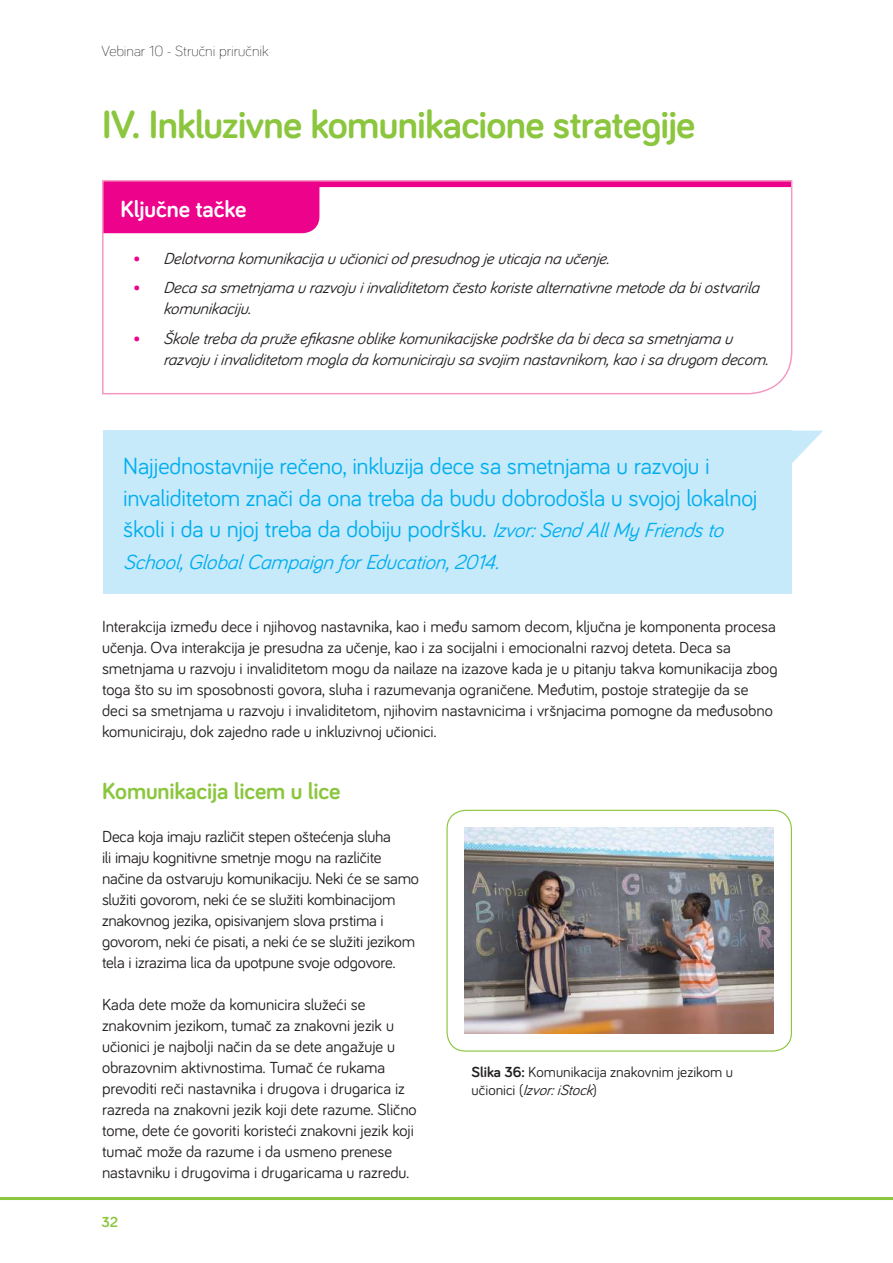
<style>
.page{position:relative;width:893px;height:1263px;background:#fff}
.page>*{position:absolute;margin:0;border:0;box-sizing:border-box;transform-origin:0 0}
.t1{font:700 40.5px "Bariol";letter-spacing:-.02em;color:#8bc63e}
.t2{font:24px/31.5px "Bariol";letter-spacing:-.01em;color:#00aeef}
.t3{font:700 24px "Bariol";letter-spacing:-.005em;color:#8bc63e}
.t4{font:700 24px "Bariol";letter-spacing:-.005em;color:#fff}
.t5{font:italic 21px "Bariol";letter-spacing:-.015em;color:#00aeef}
.t6{font:16.5px/21px "Bariol";letter-spacing:-.005em;color:#231f20}
.t7{font:italic 16.5px/21px "Bariol";letter-spacing:-.01em;color:#231f20}
.t8{font:15px/18px "Bariol";color:#231f20}
.t9{font:300 15px "Bariol";color:#231f20}
.t10{font:700 15px "Bariol";color:#8bc63e}
.s1{font-weight:700;font-style:normal;font-size:18px;color:#ed028c}
.s2{font-style:italic;font-size:21px}
.s3{font-weight:700}
.s4{font-style:italic}
</style>
<div class="page">
<div style="left:103px;top:431px;width:689px;height:163px;background:#c6eafa"></div>
<svg style="left:792px;top:431px;width:31px;height:32px"></svg>
<svg style="left:102px;top:180px;width:691px;height:215px"></svg>
<img style="left:465px;top:828px;width:308px;height:206px">
<div style="left:446px;top:810px;width:346px;height:242px;border:1px solid #8bc63e;border-radius:19px"></div>
<hr style="left:0;top:1197px;width:893px;height:3px;background:#8bc63e">
<p class="t9" style="left:102px;top:41px;width:169px">Vebinar 10 - Stručni priručnik</p>
<h1 class="t1" style="left:102px;top:97px;width:595px">IV. Inkluzivne komunikacione strategije</h1>
<h2 class="t4" style="left:121px;top:193px;width:127px">Ključne tačke</h2>
<p class="t7" style="left:133px;top:247px;width:480px"><span class="s1">•</span> Delotvorna komunikacija u učionici od presudnog je uticaja na učenje.</p>
<p class="t7" style="left:163px;top:277px;width:600px;text-indent:-30px"><span class="s1">•</span> Deca sa smetnjama u razvoju i invaliditetom često koriste alternativne metode da bi ostvarila komunikaciju.</p>
<p class="t7" style="left:163px;top:327px;width:609px;text-indent:-30px"><span class="s1">•</span> Škole treba da pruže efikasne oblike komunikacijske podrške da bi deca sa smetnjama u razvoju i invaliditetom mogla da komuniciraju sa svojim nastavnikom, kao i sa drugom decom.</p>
<h2 class="t2" style="left:123px;top:449px;width:636px">Najjednostavnije rečeno, inkluzija dece sa smetnjama u razvoju i invaliditetom znači da ona treba da budu dobrodošla u svojoj lokalnoj školi i da u njoj treba da dobiju podršku. <span class="s2">Izvor: Send All My Friends to</span></h2>
<p class="t5" style="left:123px;top:547px;width:380px">School, Global Campaign for Education, 2014.</p>
<p class="t6" style="left:102px;top:615px;width:677px">Interakcija između dece i njihovog nastavnika, kao i među samom decom, ključna je komponenta procesa učenja. Ova interakcija je presudna za učenje, kao i za socijalni i emocionalni razvoj deteta. Deca sa smetnjama u razvoju i invaliditetom mogu da nailaze na izazove kada je u pitanju takva komunikacija zbog toga što su im sposobnosti govora, sluha i razumevanja ograničene. Međutim, postoje strategije da se deci sa smetnjama u razvoju i invaliditetom, njihovim nastavnicima i vršnjacima pomogne da međusobno komuniciraju, dok zajedno rade u inkluzivnoj učionici.</p>
<h2 class="t3" style="left:102px;top:775px;width:240px">Komunikacija licem u lice</h2>
<p class="t6" style="left:102px;top:825px;width:318px">Deca koja imaju različit stepen oštećenja sluha<br>ili imaju kognitivne smetnje mogu na različite načine da ostvaruju komunikaciju. Neki će se samo služiti govorom, neki će se služiti kombinacijom znakovnog jezika, opisivanjem slova prstima i govorom, neki će pisati, a neki će se služiti jezikom tela i izrazima lica da upotpune svoje odgovore.</p>
<p class="t6" style="left:102px;top:993px;width:316px">Kada dete može da komunicira služeći se znakovnim jezikom, tumač za znakovni jezik u učionici je najbolji način da se dete angažuje u obrazovnim aktivnostima. Tumač će rukama prevoditi reči nastavnika i drugova i drugarica iz razreda na znakovni jezik koji dete razume. Slično tome, dete će govoriti koristeći znakovni jezik koji tumač može da razume i da usmeno prenese nastavniku i drugovima i drugaricama u razredu.</p>
<p class="t10" style="left:102px;top:1212px;width:18px">32</p>
<p class="t8" style="left:471px;top:1062px;width:263px"><span class="s3">Slika 36:</span> Komunikacija znakovnim jezikom u učionici (<span class="s4">Izvor: iStock</span>)</p>
</div>
